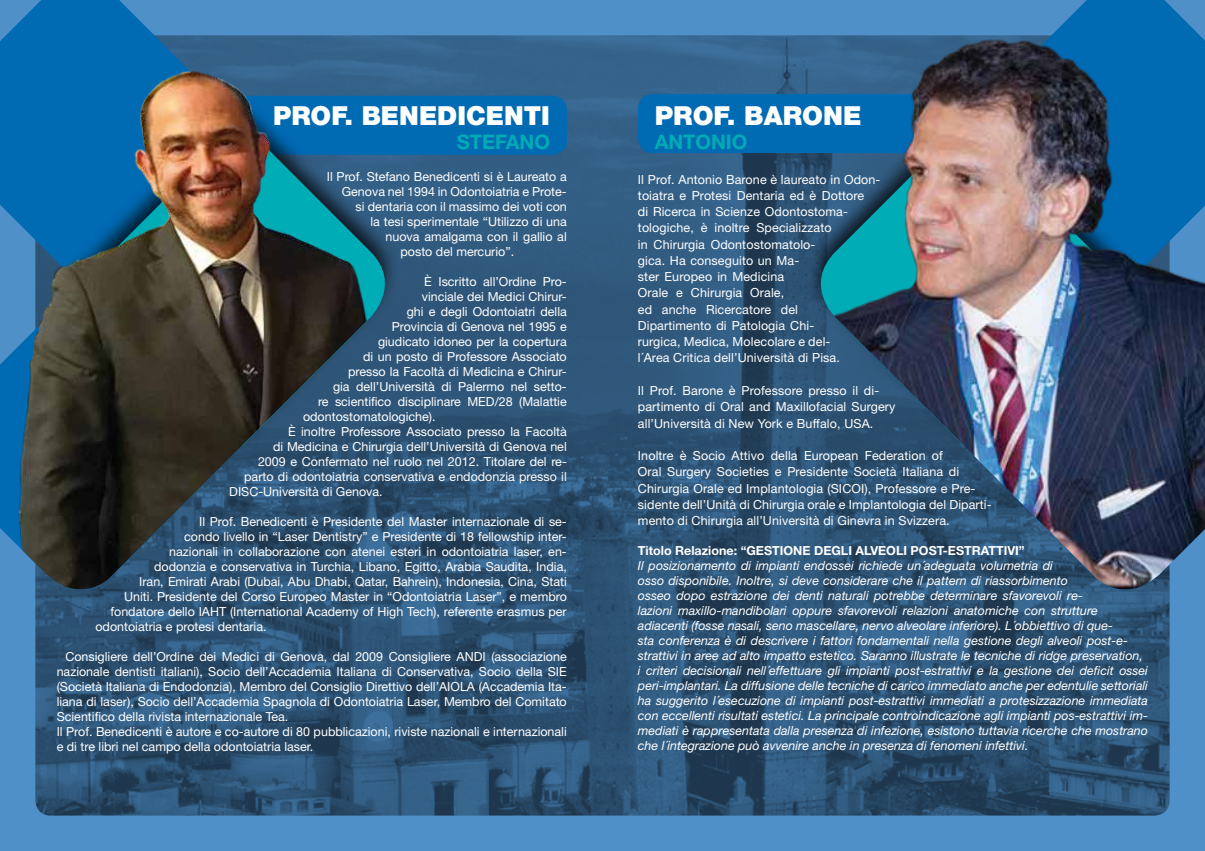
<style>
.page{position:relative;width:1205px;height:851px;background:#fff}
.page>*{position:absolute;margin:0;border:0;box-sizing:border-box;transform-origin:0 0}
.t1{font:900 26.25px "Helvetica Neue";color:#fff}
.t2{font:700 20px "Helvetica Neue";color:#00acb6}
.t3{font:12.5px/16.2px "Helvetica Neue";color:#fff}
.t4{font:italic 12.5px/15px "Helvetica Neue";color:#fff}
.t5{font:700 12.5px "Helvetica Neue";color:#fff}
</style>
<div class="page">
<div style="left:0;top:0;width:1205px;height:850px;background:#4f90c8"></div>
<img style="left:35px;top:35px;width:1134px;height:780px">
<div style="left:204px;top:96px;width:363px;height:59px;background:#006ab3;border-radius:15px"></div>
<div style="left:638px;top:94px;width:362px;height:59px;background:#006ab3;border-radius:15px"></div>
<svg style="left:35px;top:590px;width:207px;height:17px;background:#2c5172"></svg>
<svg style="left:0;top:0;width:242px;height:41px"></svg>
<svg style="left:386px;top:155px;width:17px;height:291px;background:#2f577a"></svg>
<img style="left:0;top:41px;width:386px;height:549px">
<svg style="left:964px;top:591px;width:206px;height:17px;background:#315a7f"></svg>
<svg style="left:1067px;top:0;width:117px;height:20px;fill:#006ab3"></svg>
<svg style="left:802px;top:153px;width:17px;height:293px;background:#2c5172"></svg>
<img style="left:819px;top:20px;width:386px;height:571px">
<h1 class="t1" style="left:273px;top:100px;width:278px">PROF. BENEDICENTI</h1>
<h2 class="t2" style="left:457px;top:129px;width:94px">STEFANO</h2>
<p class="t3" style="left:327px;top:168px;width:242px">Il Prof. Stefano Benedicenti si è Laureato a</p>
<p class="t3" style="left:342px;top:183px;width:227px">Genova nel 1994 in Odontoiatria e Prote-</p>
<p class="t3" style="left:355px;top:198px;width:213px">si dentaria con il massimo dei voti con</p>
<p class="t3" style="left:370px;top:213px;width:198px">la tesi sperimentale “Utilizzo di una</p>
<p class="t3" style="left:385px;top:228px;width:183px">nuova amalgama con il gallio al</p>
<p class="t3" style="left:400px;top:243px;width:115px">posto del mercurio”.</p>
<p class="t3" style="left:424px;top:273px;width:144px">è Iscritto all’Ordine Pro-</p>
<p class="t3" style="left:422px;top:288px;width:147px">vinciale dei Medici Chirur-</p>
<p class="t3" style="left:407px;top:303px;width:162px">ghi e degli Odontoiatri della</p>
<p class="t3" style="left:392px;top:318px;width:176px">Provincia di Genova nel 1995 e</p>
<p class="t3" style="left:378px;top:333px;width:190px">giudicato idoneo per la copertura</p>
<p class="t3" style="left:363px;top:348px;width:205px">di un posto di Professore Associato</p>
<p class="t3" style="left:348px;top:363px;width:220px">presso la Facoltà di Medicina e Chirur-</p>
<p class="t3" style="left:333px;top:378px;width:235px">gia dell’Università di Palermo nel setto-</p>
<p class="t3" style="left:318px;top:393px;width:250px">re scientifico disciplinare MED/28 (Malattie</p>
<p class="t3" style="left:303px;top:408px;width:134px">odontostomatologiche).</p>
<p class="t3" style="left:288px;top:423px;width:280px">è inoltre Professore Associato presso la Facoltà</p>
<p class="t3" style="left:273px;top:438px;width:295px">di Medicina e Chirurgia dell’Università di Genova nel</p>
<p class="t3" style="left:258px;top:453px;width:310px">2009 e Confermato nel ruolo nel 2012. Titolare del re-</p>
<p class="t3" style="left:244px;top:468px;width:324px">parto di odontoiatria conservativa e endodonzia presso il</p>
<p class="t3" style="left:229px;top:483px;width:155px">DISC-Università di Genova.</p>
<p class="t3" style="left:199px;top:513px;width:369px">Il Prof. Benedicenti è Presidente del Master internazionale di se-</p>
<p class="t3" style="left:184px;top:528px;width:384px">condo livello in “Laser Dentistry” e Presidente di 18 fellowship inter-</p>
<p class="t3" style="left:169px;top:543px;width:399px">nazionali in collaborazione con atenei esteri in odontoiatria laser, en-</p>
<p class="t3" style="left:154px;top:558px;width:414px">dodonzia e conservativa in Turchia, Libano, Egitto, Arabia Saudita, India,</p>
<p class="t3" style="left:139px;top:573px;width:429px">Iran, Emirati Arabi (Dubai, Abu Dhabi, Qatar, Bahrein), Indonesia, Cina, Stati</p>
<p class="t3" style="left:124px;top:588px;width:444px">Uniti. Presidente del Corso Europeo Master in “Odontoiatria Laser”, e membro</p>
<p class="t3" style="left:110px;top:603px;width:458px">fondatore dello IAHT (International Academy of High Tech), referente erasmus per</p>
<p class="t3" style="left:95px;top:618px;width:173px">odontoiatria e protesi dentaria.</p>
<p class="t3" style="left:57px;top:649px;width:512px;line-height:15px;text-indent:9px">Consigliere dell’Ordine dei Medici di Genova, dal 2009 Consigliere ANDI (associazione nazionale dentisti italiani), Socio dell’Accademia Italiana di Conservativa, Socio della SIE (Società Italiana di Endodonzia), Membro del Consiglio Direttivo dell’AIOLA (Accademia Ita&shy;liana di laser), Socio dell’Accademia Spagnola di Odontoiatria Laser, Membro del Comitato Scientifico della rivista internazionale Tea.<br>Il Prof. Benedicenti è autore e co-autore di 80 pubblicazioni, riviste nazionali e internazionali e di tre libri nel campo della odontoiatria laser.</p>
<h1 class="t1" style="left:655px;top:99px;width:208px">PROF. BARONE</h1>
<h2 class="t2" style="left:655px;top:129px;width:94px">ANTONIO</h2>
<p class="t3" style="left:638px;top:171px;width:244px">Il Prof. Antonio Barone è laureato in Odon&shy;toiatra e Protesi Dentaria ed è Dottore<br>di Ricerca in Scienze Odontostoma&shy;tologiche, è inoltre Specializzato<br>in Chirurgia Odontostomatolo-<br>gica. Ha conseguito un Ma-<br>ster Europeo in Medicina<br>Orale e Chirurgia Orale,<br>ed anche Ricercatore del<br>Dipartimento di Patologia Chi-<br>rurgica, Medica, Molecolare e del-<br>l´Area Critica dell’Università di Pisa.</p>
<p class="t3" style="left:638px;top:382px;width:259px">Il Prof. Barone è Professore presso il di&shy;partimento di Oral and Maxillofacial Surgery all’Università di New York e Buffalo, USA.</p>
<p class="t3" style="left:638px;top:447px;width:355px">Inoltre è Socio Attivo della European Federation of<br>Oral Surgery Societies e Presidente Società Italiana di Chirurgia Orale ed Implantologia (SICOI), Professore e Pre&shy;sidente dell’Unità di Chirurgia orale e Implantologia del Diparti&shy;mento di Chirurgia all’Università di Ginevra in Svizzera.</p>
<p class="t5" style="left:638px;top:543px;width:118px">TITOLO RELAZIONE: “GESTIONE</p>
<p class="t5" style="left:814px;top:543px;width:9px">DEGLI</p>
<p class="t5" style="left:855px;top:543px;width:9px">ALVEOLI</p>
<p class="t5" style="left:910px;top:543px;width:10px">POST</p>
<p class="t5" style="left:943px;top:543px;width:14px">-ESTRATTIVI</p>
<p class="t5" style="left:1019px;top:543px;width:7px">”</p>
<p class="t4" style="left:638px;top:558px;width:512px">Il posizionamento di impianti endossei richiede un´adeguata volumetria di<br>osso disponibile. Inoltre, si deve considerare che il pattern di riassorbimento<br>osseo dopo estrazione dei denti naturali potrebbe determinare sfavorevoli re-<br>lazioni maxillo-mandibolari oppure sfavorevoli relazioni anatomiche con strutture adiacenti (fosse nasali, seno mascellare, nervo alveolare inferiore). L´obbiettivo di que-<br>sta conferenza è di descrivere i fattori fondamentali nella gestione degli alveoli post-e&shy;strattivi in aree ad alto impatto estetico. Saranno illustrate le tecniche di ridge preservation, i criteri decisionali nell´effettuare gli impianti post-estrattivi e la gestione dei deficit ossei peri-implantari. La diffusione delle tecniche di carico immediato anche per edentulie settoriali ha suggerito l´esecuzione di impianti post-estrattivi immediati a protesizzazione immediata con eccellenti risultati estetici. La principale controindicazione agli impianti pos-estrattivi im&shy;mediati è rappresentata dalla presenza di infezione, esistono tuttavia ricerche che mostrano che l´integrazione può avvenire anche in presenza di fenomeni infettivi.</p>
</div>
